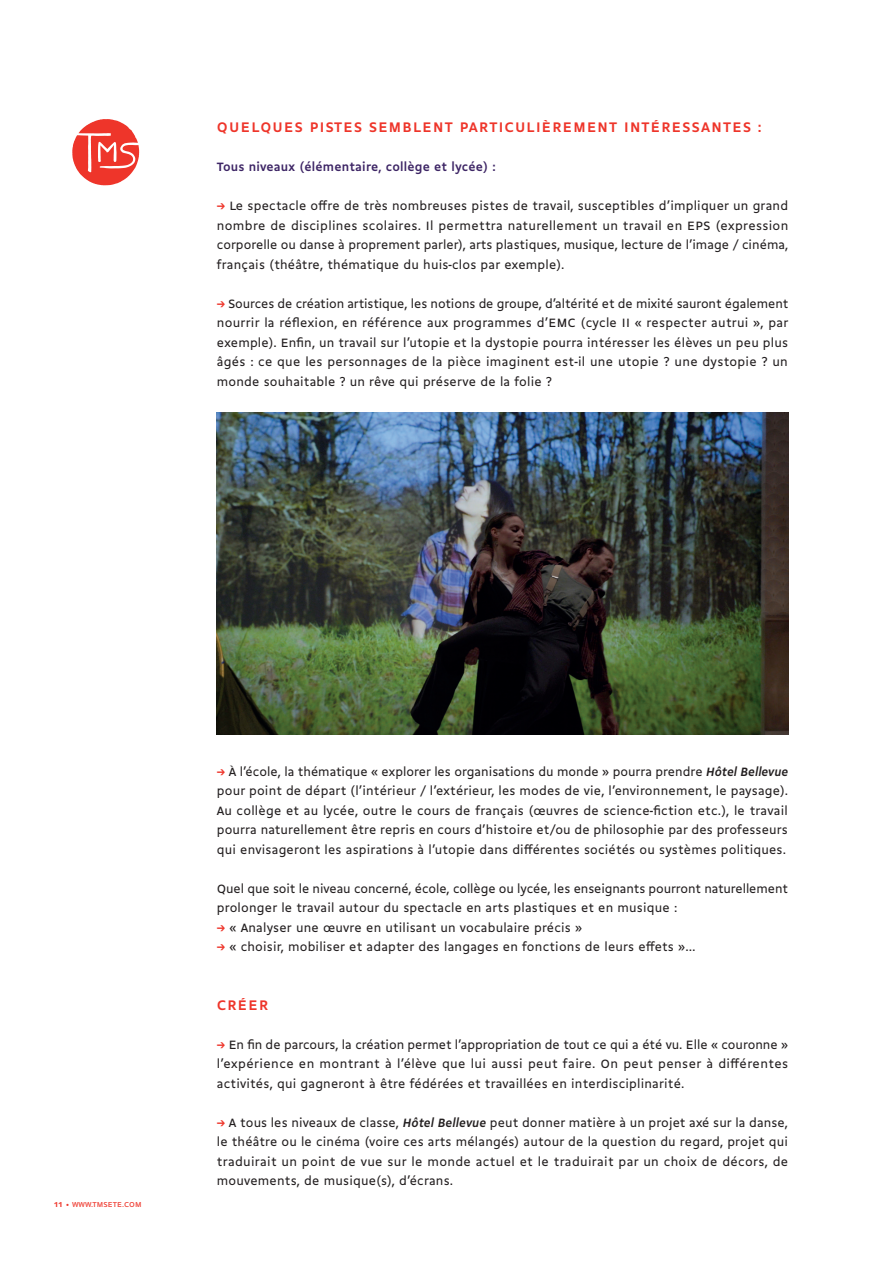
<style>
.page{position:relative;width:893px;height:1263px;background:#fff}
.page>*{position:absolute;margin:0;border:0;box-sizing:border-box;transform-origin:0 0}
.t1{font:700 15px "Gemeli";letter-spacing:.085em;color:#ee352a}
.t2{font:13.05px/19.5px "Gemeli";letter-spacing:.015em;color:#231f20;text-align:justify}
.t3{font:13.05px/19.5px "Gemeli";letter-spacing:-.01em;color:#231f20}
.t4{font:700 13.05px "Gemeli";letter-spacing:.015em;color:#3d2565}
.t5{font:7.5px "Gemeli Micro";letter-spacing:.01em;color:#ee352a}
.s1{font-weight:700;color:#ee352a}
.s2{font-weight:700}
.s3{font-weight:700;font-style:italic}
</style>
<div class="page">
<svg style="left:72px;top:119px;width:67px;height:66px"></svg>
<img style="left:217px;top:413px;width:571px;height:321px">
<p class="t1" style="left:217px;top:116px;width:546px">QUELQUES PISTES SEMBLENT PARTICULIÈREMENT INTÉRESSANTES :</p>
<p class="t4" style="left:217px;top:157px;width:280px">Tous niveaux (élémentaire, collège et lycée) :</p>
<p class="t2" style="left:217px;top:195px;width:573px"><span class="s1">→</span> Le spectacle offre de très nombreuses pistes de travail, susceptibles d’impliquer un grand nombre de disciplines scolaires. Il permettra naturellement un travail en EPS (expression corporelle ou danse à proprement parler), arts plastiques, musique, lecture de l’image / cinéma, français (théâtre, thématique du huis-clos par exemple).</p>
<p class="t2" style="left:217px;top:293px;width:573px"><span class="s1">→</span> Sources de création artistique, les notions de groupe, d’altérité et de mixité sauront également nourrir la réflexion, en référence aux programmes d’EMC (cycle II « respecter autrui », par exemple). Enfin, un travail sur l’utopie et la dystopie pourra intéresser les élèves un peu plus âgés : ce que les personnages de la pièce imaginent est-il une utopie ? une dystopie ? un monde souhaitable ? un rêve qui préserve de la folie ?</p>
<p class="t5" style="left:54px;top:1199px;width:89px"><span class="s2">11</span> • WWW.TMSETE.COM</p>
<p class="t2" style="left:217px;top:761px;width:573px"><span class="s1">→</span> À l’école, la thématique « explorer les organisations du monde » pourra prendre <span class="s3">Hôtel Bellevue </span>pour point de départ (l’intérieur / l’extérieur, les modes de vie, l’environnement, le paysage).<br>Au collège et au lycée, outre le cours de français (œuvres de science-fiction etc.), le travail pourra naturellement être repris en cours d’histoire et/ou de philosophie par des professeurs qui envisageront les aspirations à l’utopie dans différentes sociétés ou systèmes politiques.</p>
<p class="t3" style="left:217px;top:878px;width:573px">Quel que soit le niveau concerné, école, collège ou lycée, les enseignants pourront naturellement prolonger le travail autour du spectacle en arts plastiques et en musique :</p>
<p class="t2" style="left:217px;top:917px;width:367px"><span class="s1">→</span> « Analyser une œuvre en utilisant un vocabulaire précis »</p>
<p class="t2" style="left:217px;top:936px;width:480px"><span class="s1">→</span> « choisir, mobiliser et adapter des langages en fonctions de leurs effets »…</p>
<p class="t1" style="left:217px;top:994px;width:53px">CRÉER</p>
<p class="t2" style="left:217px;top:1034px;width:573px"><span class="s1">→</span> En fin de parcours, la création permet l’appropriation de tout ce qui a été vu. Elle « couronne » l’expérience en montrant à l’élève que lui aussi peut faire. On peut penser à différentes activités, qui gagneront à être fédérées et travaillées en interdisciplinarité.</p>
<p class="t2" style="left:217px;top:1112px;width:573px"><span class="s1">→</span> A tous les niveaux de classe, <span class="s3">Hôtel Bellevue</span> peut donner matière à un projet axé sur la danse, le théâtre ou le cinéma (voire ces arts mélangés) autour de la question du regard, projet qui traduirait un point de vue sur le monde actuel et le traduirait par un choix de décors, de mouvements, de musique(s), d’écrans.</p>
</div>
